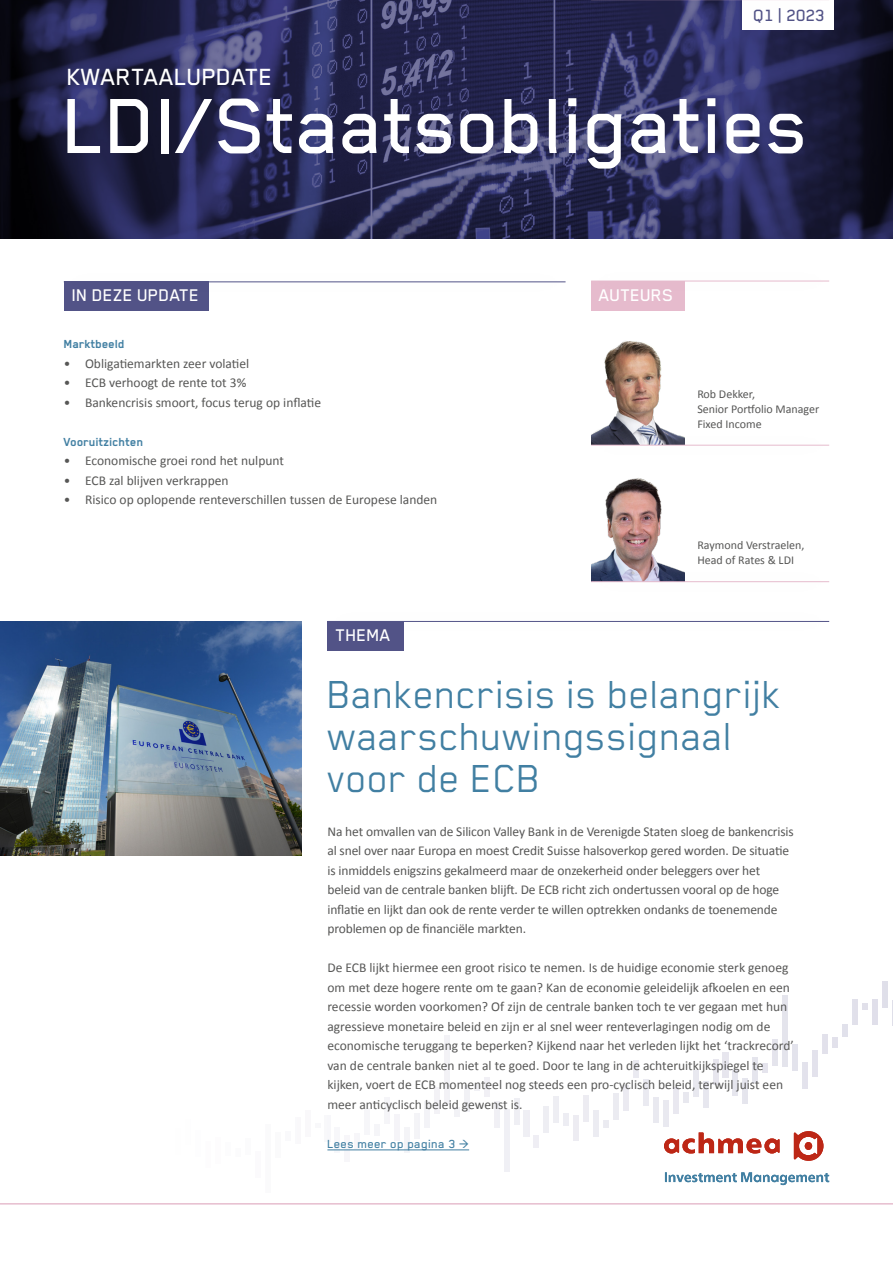
<style>
.page{position:relative;width:893px;height:1263px;background:#fff}
.page>*{position:absolute;margin:0;border:0;box-sizing:border-box;transform-origin:0 0}
.t1{font:500 90px "Blender Pro";color:#fff}
.Kop_artikel{font:45px/42px "Blender Pro";color:#417fa2}
.t2{font:500 27px "Blender Pro";color:#fff}
.kop{font:500 19.5px "Blender Pro";color:#fff}
.kop-2{font:500 18.75px "Blender Pro";color:#525387}
.body{font:13.5px/19.5px "Calibri";letter-spacing:-.005em;color:#575756}
.Subkopje_blauw{font:700 13.5px "Blender Pro";color:#417fa2}
.body-2{font:500 13.5px "Blender Pro";letter-spacing:.02em;color:#417fa2}
.Auteur-beschrijving{font:12px "Calibri";color:#575756}
</style>
<div class="page">
<svg style="left:0;top:0;width:893px;height:238px;background:#272950"></svg>
<div style="left:245px;top:1139px;width:5px;height:15px;background:#fbfbfc"></div>
<div style="left:255px;top:1152px;width:5px;height:26px;background:#fbfafc"></div>
<div style="left:265px;top:1124px;width:5px;height:68px;background:#fafafb"></div>
<div style="left:275px;top:1132px;width:5px;height:26px;background:#fafafb"></div>
<div style="left:295px;top:1117px;width:5px;height:26px;background:#f9f8fa"></div>
<div style="left:305px;top:1110px;width:5px;height:26px;background:#f9f8fa"></div>
<div style="left:325px;top:1115px;width:5px;height:26px;background:#f7f7fa"></div>
<div style="left:335px;top:1127px;width:5px;height:26px;background:#f7f7fa"></div>
<div style="left:345px;top:1136px;width:5px;height:25px;background:#f7f6f9"></div>
<div style="left:355px;top:1134px;width:5px;height:15px;background:#f6f6f9"></div>
<div style="left:365px;top:1108px;width:5px;height:26px;background:#f6f6f9"></div>
<div style="left:385px;top:1098px;width:5px;height:25px;background:#f5f5f8"></div>
<div style="left:395px;top:1115px;width:5px;height:25px;background:#f5f4f8"></div>
<div style="left:405px;top:1127px;width:5px;height:26px;background:#f4f4f7"></div>
<div style="left:414px;top:1113px;width:6px;height:26px;background:#f4f4f7"></div>
<div style="left:424px;top:1101px;width:5px;height:26px;background:#f3f3f7"></div>
<div style="left:434px;top:1087px;width:5px;height:26px;background:#f3f2f6"></div>
<div style="left:444px;top:1036px;width:5px;height:68px;background:#f3f2f6"></div>
<svg style="left:454px;top:1107px;width:5px;height:10px"></svg>
<div style="left:464px;top:1086px;width:5px;height:25px;background:#f1f1f5"></div>
<svg style="left:474px;top:1084px;width:5px;height:7px"></svg>
<div style="left:484px;top:1078px;width:5px;height:18px;background:#f1f0f5"></div>
<div style="left:494px;top:1101px;width:5px;height:26px;background:#f1f0f5"></div>
<div style="left:504px;top:1109px;width:5px;height:63px;background:#f0f0f5"></div>
<div style="left:514px;top:1099px;width:5px;height:26px;background:#efeff4"></div>
<div style="left:524px;top:1110px;width:5px;height:26px;background:#efeff4"></div>
<svg style="left:534px;top:1136px;width:5px;height:12px"></svg>
<div style="left:544px;top:1106px;width:5px;height:26px;background:#eeeef3"></div>
<div style="left:554px;top:1097px;width:5px;height:25px;background:#eeeef3"></div>
<svg style="left:564px;top:1113px;width:5px;height:12px"></svg>
<div style="left:574px;top:1115px;width:5px;height:26px;background:#edecf2"></div>
<div style="left:584px;top:1096px;width:5px;height:25px;background:#edecf2"></div>
<div style="left:594px;top:1111px;width:5px;height:25px;background:#ececf2"></div>
<svg style="left:604px;top:1121px;width:5px;height:6px"></svg>
<div style="left:613px;top:1094px;width:6px;height:26px;background:#ebebf1"></div>
<div style="left:623px;top:1085px;width:5px;height:26px;background:#ebeaf1"></div>
<div style="left:633px;top:1061px;width:5px;height:17px;background:#eaeaf1"></div>
<div style="left:643px;top:1080px;width:5px;height:25px;background:#eaeaf1"></div>
<div style="left:653px;top:1097px;width:5px;height:26px;background:#e9e9f0"></div>
<div style="left:663px;top:1101px;width:5px;height:25px;background:#e9e9f0"></div>
<div style="left:673px;top:1087px;width:5px;height:26px;background:#e9e8f0"></div>
<svg style="left:683px;top:1093px;width:5px;height:9px"></svg>
<div style="left:693px;top:1070px;width:5px;height:26px;background:#e8e8ef"></div>
<div style="left:703px;top:1082px;width:5px;height:25px;background:#e7e7ef"></div>
<div style="left:713px;top:1059px;width:5px;height:26px;background:#e7e6ee"></div>
<div style="left:723px;top:1052px;width:5px;height:26px;background:#e7e6ee"></div>
<div style="left:733px;top:1069px;width:5px;height:26px;background:#e6e6ee"></div>
<div style="left:743px;top:1078px;width:5px;height:26px;background:#e5e5ed"></div>
<div style="left:753px;top:1057px;width:5px;height:26px;background:#e5e5ed"></div>
<svg style="left:763px;top:1063px;width:5px;height:9px"></svg>
<div style="left:773px;top:1039px;width:5px;height:26px;background:#e4e4ec"></div>
<div style="left:783px;top:996px;width:5px;height:70px;background:#e4e4ec"></div>
<div style="left:793px;top:1044px;width:5px;height:26px;background:#e3e3ec"></div>
<div style="left:802px;top:1063px;width:6px;height:26px;background:#e3e2ec"></div>
<div style="left:812px;top:1050px;width:5px;height:26px;background:#e3e2ec"></div>
<div style="left:822px;top:1034px;width:5px;height:19px;background:#e2e1eb"></div>
<svg style="left:832px;top:1025px;width:15px;height:22px"></svg>
<div style="left:852px;top:999px;width:5px;height:26px;background:#e1e0ea"></div>
<svg style="left:862px;top:1003px;width:5px;height:7px"></svg>
<div style="left:872px;top:999px;width:5px;height:26px;background:#e0dfea"></div>
<div style="left:882px;top:981px;width:5px;height:26px;background:#dfdfe9"></div>
<svg style="left:892px;top:1000px;width:1px;height:26px"></svg>
<div style="left:742px;top:0;width:91px;height:30px;background:#fff"></div>
<img style="left:0;top:621px;width:302px;height:234px">
<hr style="left:327px;top:1149px;width:142px;height:1px;background:#417fa2">
<svg style="left:665px;top:1172px;width:164px;height:13px"></svg>
<svg style="left:664px;top:1131px;width:159px;height:30px"></svg>
<hr style="left:327px;top:621px;width:502px;height:1px;background:#525387">
<div style="left:327px;top:621px;width:77px;height:30px;background:#525387"></div>
<div style="left:45px;top:253px;width:540px;height:58px;background:#000;opacity:.25"></div>
<hr style="left:64px;top:281px;width:502px;height:1px;background:#525387">
<div style="left:572px;top:253px;width:276px;height:57px;background:#000;opacity:.25"></div>
<hr style="left:591px;top:281px;width:238px;height:1px;background:#e6bbcd">
<hr style="left:0;top:1203px;width:893px;height:1px;background:#e6bbcd">
<img style="left:605px;top:478px;width:57px;height:75px">
<img style="left:604px;top:341px;width:58px;height:76px">
<div style="left:572px;top:553px;width:276px;height:57px;background:#000;opacity:.25"></div>
<hr style="left:591px;top:581px;width:238px;height:1px;background:#e6bbcd">
<div style="left:572px;top:417px;width:276px;height:57px;background:#000;opacity:.25"></div>
<hr style="left:591px;top:445px;width:238px;height:1px;background:#e6bbcd">
<div style="left:572px;top:0;width:276px;height:28px;background:#000;opacity:.25"></div>
<hr style="left:591px;top:0;width:238px;height:1px;background:#e6bbcd">
<h3 class="t2" style="left:67px;top:63px;width:207px">KWARTAALUPDATE</h3>
<p class="kop-2" style="left:754px;top:6px;width:73px">Q1 | 2023</p>
<h1 class="t1" style="left:64px;top:78px;width:748px">LDI/Staatsobligaties</h1>
<p class="kop" style="left:72px;top:285px;width:129px">IN DEZE UPDATE</p>
<p class="Subkopje_blauw" style="left:64px;top:337px;width:63px">Marktbeeld</p>
<p class="body" style="left:64px;top:353px;width:187px">• Obligatiemarkten zeer volatiel</p>
<p class="body" style="left:64px;top:373px;width:184px">• ECB verhoogt de rente tot 3%</p>
<p class="body" style="left:64px;top:392px;width:259px">• Bankencrisis smoort, focus terug op inflatie</p>
<p class="Subkopje_blauw" style="left:64px;top:434px;width:81px">Vooruitzichten</p>
<p class="body" style="left:64px;top:451px;width:222px">• Economische groei rond het nulpunt</p>
<p class="body" style="left:64px;top:470px;width:166px">• ECB zal blijven verkrappen</p>
<p class="body" style="left:64px;top:490px;width:375px">• Risico op oplopende renteverschillen tussen de Europese landen</p>
<p class="kop" style="left:336px;top:625px;width:56px">THEMA</p>
<p class="kop" style="left:599px;top:285px;width:76px">AUTEURS</p>
<p class="Auteur-beschrijving" style="left:697px;top:386px;width:59px">Rob Dekker,</p>
<p class="Auteur-beschrijving" style="left:697px;top:401px;width:123px">Senior Portfolio Manager</p>
<p class="Auteur-beschrijving" style="left:697px;top:416px;width:66px">Fixed Income</p>
<p class="Auteur-beschrijving" style="left:697px;top:537px;width:109px">Raymond Verstraelen,</p>
<p class="Auteur-beschrijving" style="left:697px;top:552px;width:98px">Head of Rates &amp; LDI</p>
<p class="Kop_artikel" style="left:327px;top:671px;width:456px">Bankencrisis is belangrijk waarschuwingssignaal voor de ECB</p>
<p class="body" style="left:327px;top:821px;width:468px">Na het omvallen van de Silicon Valley Bank in de Verenigde Staten sloeg de bankencrisis al snel over naar Europa en moest Credit Suisse halsoverkop gered worden. De situatie is inmiddels enigszins gekalmeerd maar de onzekerheid onder beleggers over het beleid van de centrale banken blijft. De ECB richt zich ondertussen vooral op de hoge inflatie en lijkt dan ook de rente verder te willen optrekken ondanks de toenemende problemen op de financiële markten.</p>
<p class="body" style="left:327px;top:958px;width:468px">De ECB lijkt hiermee een groot risico te nemen. Is de huidige economie sterk genoeg om met deze hogere rente om te gaan? Kan de economie geleidelijk afkoelen en een recessie worden voorkomen? Of zijn de centrale banken toch te ver gegaan met hun agressieve monetaire beleid en zijn er al snel weer renteverlagingen nodig om de economische teruggang te beperken? Kijkend naar het verleden lijkt het ‘trackrecord’ van de centrale banken niet al te goed. Door te lang in de achteruitkijkspiegel te kijken, voert de ECB momenteel nog steeds een pro-cyclisch beleid, terwijl juist een meer anticyclisch beleid gewenst is.</p>
<p class="body-2" style="left:327px;top:1136px;width:143px">Lees meer op pagina 3 &gt;</p>
</div>
